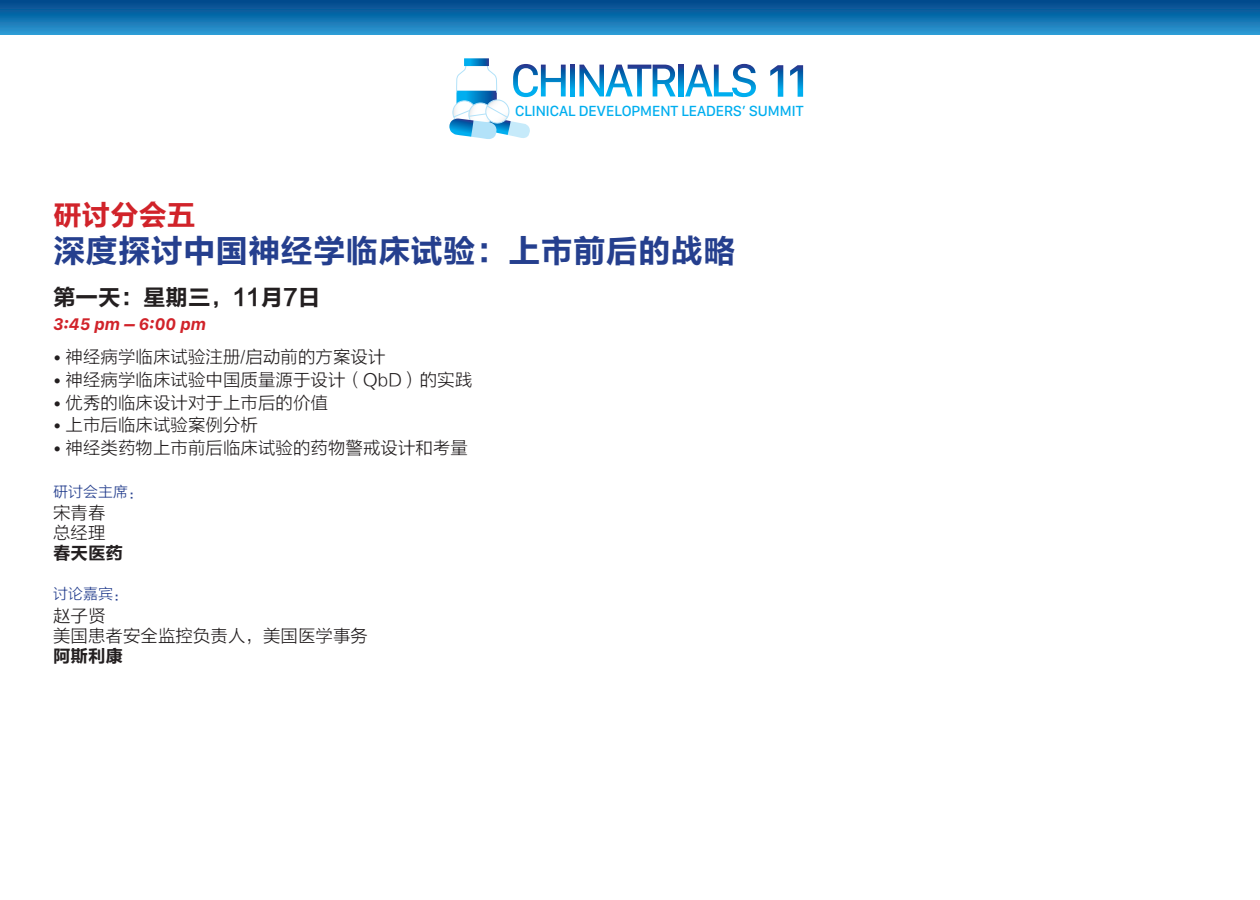
<style>
.page{position:relative;width:1260px;height:900px;background:#fff}
.page>*{position:absolute;margin:0;border:0;box-sizing:border-box;transform-origin:0 0}
.t1{font:32.5px "FZLTCHK GBK1 0";color:#253f8e}
.t2{font:28.75px "FZLTCHK GBK1 0";letter-spacing:-.01em;color:#d1232a}
.t3{font:22.5px "FZLTCHK GBK1 0";color:#231f20}
.t4{font:17.5px/20px "FZLTXHK";color:#231f20}
.t5{font:italic 700 17.5px "San Francisco Text";color:#d1232a}
.t6{font:17.5px "FZLTCHK GBK1 0";color:#231f20}
.t7{font:500 15.25px "San Francisco Display";color:#00aeef}
.t8{font:15px "FZLTXHK";color:#253f8e}
.s1{font-family:"San Francisco Text"}
</style>
<div class="page">
<svg style="left:0;top:0;width:1260px;height:34px;background:#126ead"></svg>
<svg style="left:449px;top:58px;width:117px;height:81px"></svg>
<svg style="left:570px;top:65px;width:5px;height:31px"></svg>
<svg style="left:579px;top:65px;width:97px;height:31px"></svg>
<svg style="left:678px;top:65px;width:5px;height:31px"></svg>
<svg style="left:685px;top:64px;width:71px;height:33px"></svg>
<svg style="left:770px;top:65px;width:13px;height:32px"></svg>
<svg style="left:790px;top:65px;width:13px;height:32px"></svg>
<p class="t7" style="left:515px;top:102px;width:290px">CLINICAL DEVELOPMENT LEADERS’ SUMMIT</p>
<h2 class="t2" style="left:53px;top:199px;width:144px">研讨分会五</h2>
<h1 class="t1" style="left:53px;top:233px;width:684px">深度探讨中国神经学临床试验：上市前后的战略</h1>
<p class="t3" style="left:53px;top:285px;width:269px">第一天：星期三，11月7日</p>
<p class="t5" style="left:53px;top:314px;width:155px">3:45 pm – 6:00 pm</p>
<p class="t4" style="left:53px;top:347px;width:334px"><span class="s1">•</span> 神经病学临床试验注册/启动前的方案设计</p>
<p class="t4" style="left:53px;top:370px;width:421px"><span class="s1">•</span> 神经病学临床试验中国质量源于设计（QbD）的实践</p>
<p class="t4" style="left:53px;top:393px;width:276px"><span class="s1">•</span> 优秀的临床设计对于上市后的价值</p>
<p class="t4" style="left:53px;top:416px;width:206px"><span class="s1">•</span> 上市后临床试验案例分析</p>
<p class="t4" style="left:53px;top:438px;width:416px"><span class="s1">•</span> 神经类药物上市前后临床试验的药物警戒设计和考量</p>
<p class="t8" style="left:53px;top:483px;width:91px">研讨会主席：</p>
<p class="t4" style="left:53px;top:504px;width:54px">宋青春总经理</p>
<p class="t6" style="left:53px;top:544px;width:71px">春天医药</p>
<p class="t8" style="left:53px;top:586px;width:76px">讨论嘉宾：</p>
<p class="t4" style="left:53px;top:606px;width:317px">赵子贤<br>美国患者安全监控负责人，美国医学事务</p>
<p class="t6" style="left:53px;top:646px;width:71px">阿斯利康</p>
</div>
